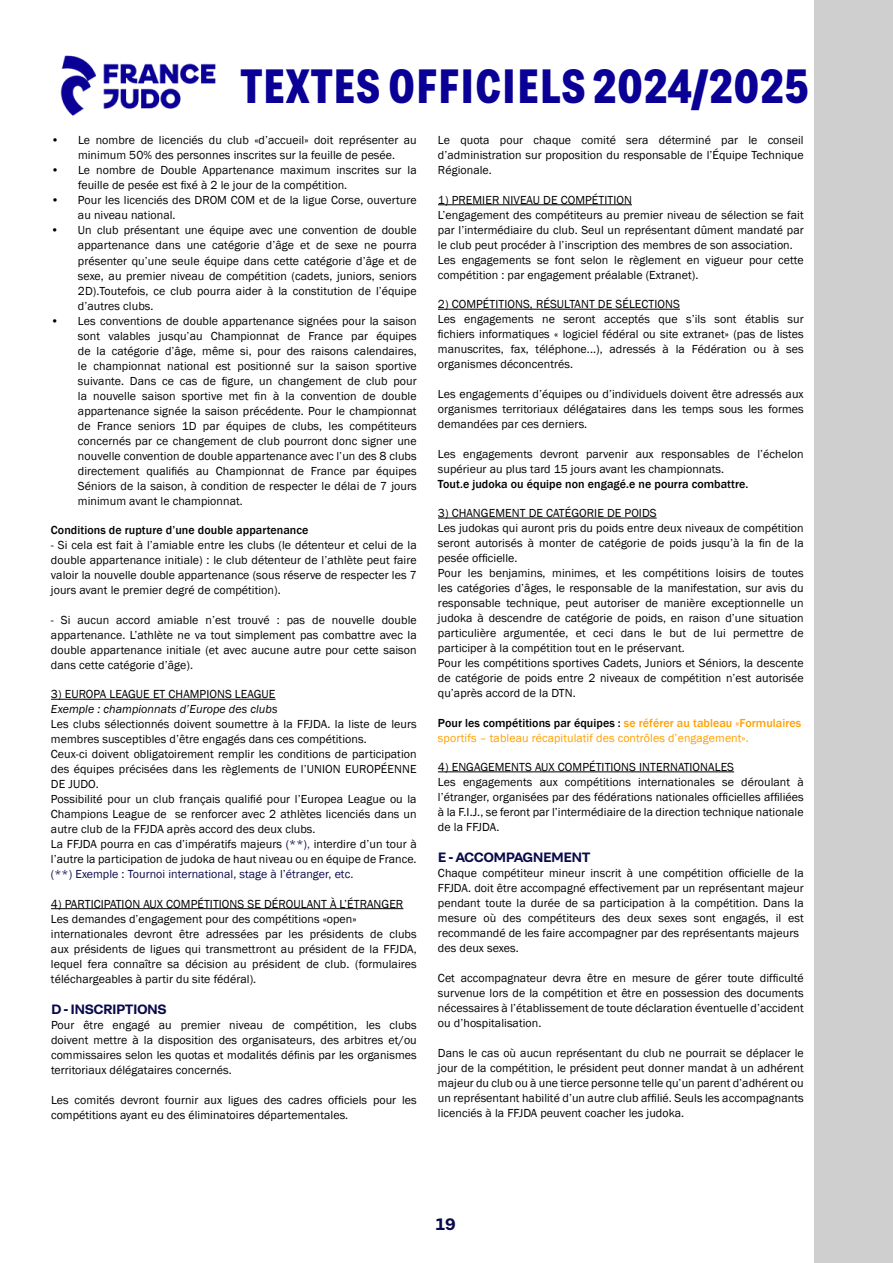
<style>
.page{position:relative;width:893px;height:1263px;background:#fff}
.page>*{position:absolute;margin:0;border:0;box-sizing:border-box;transform-origin:0 0}
.t1{font:700 48px "Grtsk Zetta";letter-spacing:.01em;color:#0a0096}
.t2{font:600 16.5px "Grtsk Peta";color:#0a0a4b}
.t3{font:600 13.5px "Grtsk Peta";letter-spacing:-.04em;color:#0a0a4b}
.t4{font:12px/15px "Franklin Gothic";letter-spacing:.005em;color:#000}
.t5{font:12px/15px "Franklin Gothic";letter-spacing:.005em;color:#ffa000}
.t6{font:500 12px "Franklin Gothic";letter-spacing:.005em;color:#000}
.t7{font:12px "Franklin Gothic";letter-spacing:.005em;color:#0a0a4b}
.t8{font:italic 12px "Franklin Gothic";letter-spacing:.005em;color:#000}
.s1{color:#0a0a4b}
.s2{color:#283583}
.s3{font-weight:500;color:#000}
.s4{font-weight:500}
</style>
<div class="page">
<img style="left:60px;top:55px;width:156px;height:61px">
<div style="left:814px;top:0;width:79px;height:1263px;background:#cfcfcf"></div>
<hr style="left:51px;top:699px;width:225px;height:1px;background:#000">
<hr style="left:51px;top:908px;width:352px;height:1px;background:#000">
<hr style="left:438px;top:204px;width:194px;height:1px;background:#000">
<hr style="left:438px;top:309px;width:242px;height:1px;background:#000">
<hr style="left:438px;top:518px;width:219px;height:1px;background:#000">
<hr style="left:438px;top:771px;width:296px;height:1px;background:#000">
<h1 class="t1" style="left:240px;top:56px;width:570px">TEXTES OFFICIELS 2024/2025</h1>
<p class="t4" style="left:51px;top:133px;width:367px;text-align:center">• Le nombre de licenciés du club «d’accueil» doit représenter au minimum 50% des personnes inscrites sur la feuille de pesée.</p>
<p class="t4" style="left:78px;top:163px;width:340px;text-indent:-27px">• Le nombre de Double Appartenance maximum inscrites sur la feuille de pesée est fixé à 2 le jour de la compétition.</p>
<p class="t4" style="left:78px;top:193px;width:340px;text-indent:-27px">• Pour les licenciés des DROM COM et de la ligue Corse, ouverture au niveau national.</p>
<p class="t4" style="left:78px;top:223px;width:340px;text-align:justify;text-indent:-27px">• Un club présentant une équipe avec une convention de double appartenance dans une catégorie d’âge et de sexe ne pourra présenter qu’une seule équipe dans cette catégorie d’âge et de sexe, au premier niveau de compétition (cadets, juniors, seniors 2D).Toutefois, ce club pourra aider à la constitution de l’équipe d’autres clubs.</p>
<p class="t4" style="left:78px;top:313px;width:340px;text-align:justify;text-indent:-27px">• Les conventions de double appartenance signées pour la saison sont valables jusqu’au Championnat de France par équipes de la catégorie d’âge, même si, pour des raisons calendaires, le championnat national est positionné sur la saison sportive suivante. Dans ce cas de figure, un changement de club pour la nouvelle saison sportive met fin à la convention de double appartenance signée la saison précédente. Pour le championnat de France seniors 1D par équipes de clubs, les compétiteurs concernés par ce changement de club pourront donc signer une nouvelle convention de double appartenance avec l’un des 8 clubs directement qualifiés au Championnat de France par équipes Séniors de la saison, à condition de respecter le délai de 7 jours minimum avant le championnat.</p>
<p class="t6" style="left:51px;top:522px;width:259px">Conditions de rupture d’une double appartenance</p>
<p class="t4" style="left:51px;top:538px;width:367px;text-align:justify">- Si cela est fait à l’amiable entre les clubs (le détenteur et celui de la double appartenance initiale) : le club détenteur de l’athlète peut faire valoir la nouvelle double appartenance (sous réserve de respecter les 7 jours avant le premier degré de compétition).</p>
<p class="t4" style="left:51px;top:613px;width:367px;text-align:justify">- Si aucun accord amiable n’est trouvé : pas de nouvelle double appartenance. L’athlète ne va tout simplement pas combattre avec la double appartenance initiale (et avec aucune autre pour cette saison dans cette catégorie d’âge).</p>
<p class="t4" style="left:51px;top:687px;width:226px">3) EUROPA LEAGUE ET CHAMPIONS LEAGUE</p>
<p class="t8" style="left:51px;top:702px;width:228px">Exemple : championnats d’Europe des clubs</p>
<p class="t4" style="left:51px;top:717px;width:367px">Les clubs sélectionnés doivent soumettre à la FFJDA. la liste de leurs membres susceptibles d’être engagés dans ces compétitions.<br>Ceux-ci doivent obligatoirement remplir les conditions de participation des équipes précisées dans les règlements de l’UNION EUROPÉENNE DE JUDO.<br>Possibilité pour un club français qualifié pour l’Europea League ou la Champions League de se renforcer avec 2 athlètes licenciés dans un autre club de la FFJDA après accord des deux clubs.<br>La FFJDA pourra en cas d’impératifs majeurs <span class="s1">(**)</span><span class="s2">,</span> interdire d’un tour à l’autre la participation de judoka de haut niveau ou en équipe de France.</p>
<p class="t7" style="left:51px;top:867px;width:304px">(**) Exemple : Tournoi international, stage à l’étranger, etc.</p>
<p class="t4" style="left:51px;top:896px;width:367px">4) PARTICIPATION AUX COMPÉTITIONS SE DÉROULANT À L’ÉTRANGER Les demandes d’engagement pour des compétitions «open» internationales devront être adressées par les présidents de clubs aux présidents de ligues qui transmettront au président de la FFJDA, lequel fera connaître sa décision au président de club. (formulaires téléchargeables à partir du site fédéral).</p>
<p class="t3" style="left:51px;top:1001px;width:117px">D - INSCRIPTIONS</p>
<p class="t4" style="left:51px;top:1018px;width:367px;text-align:justify">Pour être engagé au premier niveau de compétition, les clubs doivent mettre à la disposition des organisateurs, des arbitres et/ou commissaires selon les quotas et modalités définis par les organismes territoriaux délégataires concernés.</p>
<p class="t4" style="left:51px;top:1093px;width:367px">Les comités devront fournir aux ligues des cadres officiels pour les compétitions ayant eu des éliminatoires départementales.</p>
<p class="t4" style="left:438px;top:133px;width:367px;text-align:justify">Le quota pour chaque comité sera déterminé par le conseil d’administration sur proposition du responsable de l’Équipe Technique Régionale.</p>
<p class="t4" style="left:438px;top:193px;width:367px">1) PREMIER NIVEAU DE COMPÉTITION<br>L’engagement des compétiteurs au premier niveau de sélection se fait par l’intermédiaire du club. Seul un représentant dûment mandaté par le club peut procéder à l’inscription des membres de son association.<br>Les engagements se font selon le règlement en vigueur pour cette compétition : par engagement préalable (Extranet).</p>
<p class="t4" style="left:438px;top:297px;width:367px">2) COMPÉTITIONS, RÉSULTANT DE SÉLECTIONS<br>Les engagements ne seront acceptés que s’ils sont établis sur fichiers informatiques « logiciel fédéral ou site extranet» (pas de listes manuscrites, fax, téléphone...), adressés à la Fédération ou à ses organismes déconcentrés.</p>
<p class="t4" style="left:438px;top:387px;width:367px;text-align:justify">Les engagements d’équipes ou d’individuels doivent être adressés aux organismes territoriaux délégataires dans les temps sous les formes demandées par ces derniers.</p>
<p class="t4" style="left:438px;top:447px;width:367px">Les engagements devront parvenir aux responsables de l’échelon supérieur au plus tard 15 jours avant les championnats.</p>
<p class="t6" style="left:438px;top:476px;width:312px">Tout.e judoka ou équipe non engagé.e ne pourra combattre.</p>
<p class="t4" style="left:438px;top:506px;width:367px">3) CHANGEMENT DE CATÉGORIE DE POIDS<br>Les judokas qui auront pris du poids entre deux niveaux de compétition seront autorisés à monter de catégorie de poids jusqu’à la fin de la pesée officielle.<br>Pour les benjamins, minimes, et les compétitions loisirs de toutes les catégories d’âges, le responsable de la manifestation, sur avis du responsable technique, peut autoriser de manière exceptionnelle un judoka à descendre de catégorie de poids, en raison d’une situation particulière argumentée, et ceci dans le but de lui permettre de participer à la compétition tout en le préservant.<br>Pour les compétitions sportives Cadets, Juniors et Séniors, la descente de catégorie de poids entre 2 niveaux de compétition n’est autorisée qu’après accord de la DTN.</p>
<p class="t5" style="left:438px;top:715px;width:365px"><span class="s3">Pour les compétitions par équipes :</span> <span class="s4">se référer au tableau «Formulaires </span>sportifs – tableau récapitulatif des contrôles d’engagement».</p>
<p class="t4" style="left:438px;top:760px;width:367px">4) ENGAGEMENTS AUX COMPÉTITIONS INTERNATIONALES<br>Les engagements aux compétitions internationales se déroulant à l’étranger, organisées par des fédérations nationales officielles affiliées à la F.I.J., se feront par l’intermédiaire de la direction technique nationale de la FFJDA.</p>
<p class="t3" style="left:438px;top:849px;width:154px">E - ACCOMPAGNEMENT</p>
<p class="t4" style="left:438px;top:866px;width:367px">Chaque compétiteur mineur inscrit à une compétition officielle de la FFJDA. doit être accompagné effectivement par un représentant majeur pendant toute la durée de sa participation à la compétition. Dans la mesure où des compétiteurs des deux sexes sont engagés, il est recommandé de les faire accompagner par des représentants majeurs des deux sexes.</p>
<p class="t4" style="left:438px;top:971px;width:367px;text-align:justify">Cet accompagnateur devra être en mesure de gérer toute difficulté survenue lors de la compétition et être en possession des documents nécessaires à l’établissement de toute déclaration éventuelle d’accident ou d’hospitalisation.</p>
<p class="t4" style="left:438px;top:1046px;width:367px;text-align:justify">Dans le cas où aucun représentant du club ne pourrait se déplacer le jour de la compétition, le président peut donner mandat à un adhérent majeur du club ou à une tierce personne telle qu’un parent d’adhérent ou un représentant habilité d’un autre club affilié. Seuls les accompagnants licenciés à la FFJDA peuvent coacher les judoka.</p>
<h2 class="t2" style="left:436px;top:1214px;width:21px">19</h2>
</div>
